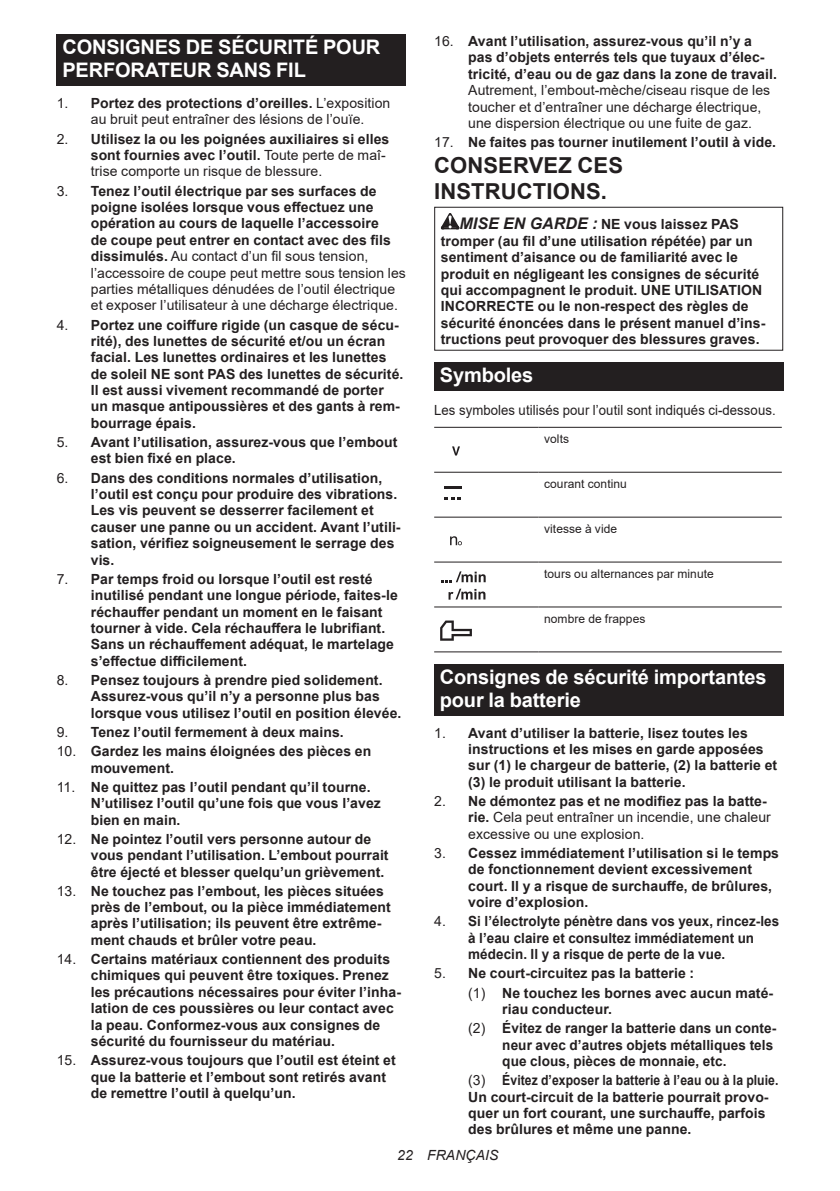
<style>
.page{position:relative;width:840px;height:1191px;background:#fff}
.page>*{position:absolute;margin:0;border:0;box-sizing:border-box;transform-origin:0 0}
.t1{font:700 22px/25.8px "Arial";letter-spacing:.005em;color:#231f20}
.t2{font:700 20px/23.4px "Arial";letter-spacing:-.01em;color:#fff}
.t3{font:700 14px/16.4px "Arial";letter-spacing:.005em;color:#231f20}
.t4{font:14px/16.4px "Arial";letter-spacing:.005em;color:#231f20}
.t5{font:700 14px/16.4px "Arial";letter-spacing:.005em;color:#231f20;scale:.87 1}
.t6{font:700 14px/16.4px "Arial";letter-spacing:.005em;color:#231f20;scale:.96 1}
.t7{font:14px "Arial";letter-spacing:.005em;color:#231f20;scale:.94 1}
.t8{font:italic 14px "Arial";letter-spacing:.005em;color:#231f20}
.t9{font:12px "Arial";letter-spacing:.005em;color:#231f20}
.s1{font-weight:700}
.s2{font-weight:400}
.s3{font-style:italic;font-size:16px}
</style>
<div class="page">
<div style="left:57px;top:34px;width:348px;height:52px;background:#231f20"></div>
<svg style="left:440px;top:213px;width:19px;height:16px"></svg>
<div style="left:434px;top:207px;width:348px;height:144px;border:1px solid #231f20"></div>
<div style="left:434px;top:362px;width:348px;height:28px;background:#231f20"></div>
<hr style="left:434px;top:427px;width:104px;height:1px;background:#231f20">
<hr style="left:538px;top:427px;width:243px;height:1px;background:#231f20">
<hr style="left:434px;top:472px;width:104px;height:1px;background:#231f20">
<hr style="left:538px;top:472px;width:243px;height:1px;background:#231f20">
<hr style="left:434px;top:516px;width:104px;height:1px;background:#231f20">
<hr style="left:538px;top:516px;width:243px;height:1px;background:#231f20">
<hr style="left:434px;top:561px;width:104px;height:1px;background:#231f20">
<hr style="left:538px;top:561px;width:243px;height:1px;background:#231f20">
<hr style="left:434px;top:606px;width:104px;height:1px;background:#231f20">
<hr style="left:538px;top:606px;width:243px;height:1px;background:#231f20">
<hr style="left:434px;top:651px;width:104px;height:1px;background:#231f20">
<hr style="left:538px;top:651px;width:243px;height:1px;background:#231f20">
<svg style="left:452px;top:446px;width:7px;height:9px"></svg>
<svg style="left:444px;top:486px;width:17px;height:2px"></svg>
<svg style="left:444px;top:497px;width:17px;height:2px"></svg>
<svg style="left:450px;top:536px;width:11px;height:9px"></svg>
<svg style="left:441px;top:571px;width:44px;height:11px"></svg>
<svg style="left:448px;top:588px;width:37px;height:11px"></svg>
<svg style="left:440px;top:620px;width:31px;height:20px"></svg>
<div style="left:434px;top:663px;width:348px;height:52px;background:#231f20"></div>
<h2 class="t2" style="left:62px;top:36px;width:319px">CONSIGNES DE SÉCURITÉ POUR<br>PERFORATEUR SANS FIL</h2>
<p class="t4" style="left:57px;top:95px;width:335px;text-align:center">1. <span class="s1">Portez des protections d’oreilles.</span> L’exposition au bruit peut entraîner des lésions de l’ouïe.</p>
<p class="t3" style="left:91px;top:131px;width:300px;text-indent:-34px"><span class="s2">2.</span> Utilisez la ou les poignées auxiliaires si elles sont fournies avec l’outil. <span class="s2">Toute perte de maî&shy;trise comporte un risque de blessure.</span></p>
<p class="t4" style="left:91px;top:182px;width:316px;text-indent:-34px">3. <span class="s1">Tenez l’outil électrique par ses surfaces de poigne isolées lorsque vous effectuez une opération au cours de laquelle l’accessoire<br>de coupe peut entrer en contact avec des fils dissimulés.</span> Au contact d’un fil sous tension, l’accessoire de coupe peut mettre sous tension les parties métalliques dénudées de l’outil électrique et exposer l’utilisateur à une décharge électrique.</p>
<p class="t3" style="left:91px;top:316px;width:314px;text-indent:-34px"><span class="s2">4.</span> Portez une coiffure rigide (un casque de sécu&shy;rité), des lunettes de sécurité et/ou un écran facial. Les lunettes ordinaires et les lunettes de soleil NE sont PAS des lunettes de sécurité.<br>Il est aussi vivement recommandé de porter un masque antipoussières et des gants à rem&shy;bourrage épais.</p>
<p class="t3" style="left:91px;top:434px;width:308px;text-indent:-34px"><span class="s2">5.</span> Avant l’utilisation, assurez-vous que l’embout est bien fixé en place.</p>
<p class="t3" style="left:91px;top:470px;width:311px;text-indent:-34px"><span class="s2">6.</span> Dans des conditions normales d’utilisation, l’outil est conçu pour produire des vibrations.<br>Les vis peuvent se desserrer facilement et causer une panne ou un accident. Avant l’utili&shy;sation, vérifiez soigneusement le serrage des vis.</p>
<p class="t3" style="left:91px;top:571px;width:308px;text-indent:-34px"><span class="s2">7.</span> Par temps froid ou lorsque l’outil est resté inutilisé pendant une longue période, faites-le réchauffer pendant un moment en le faisant tourner à vide. Cela réchauffera le lubrifiant.<br>Sans un réchauffement adéquat, le martelage s’effectue difficilement.</p>
<p class="t3" style="left:91px;top:672px;width:312px;text-indent:-34px"><span class="s2">8.</span> Pensez toujours à prendre pied solidement.<br>Assurez-vous qu’il n’y a personne plus bas lorsque vous utilisez l’outil en position élevée.</p>
<p class="t3" style="left:57px;top:724px;width:288px"><span class="s2">9.</span> Tenez l’outil fermement à deux mains.</p>
<p class="t3" style="left:91px;top:743px;width:282px;text-indent:-34px"><span class="s2">10.</span> Gardez les mains éloignées des pièces en mouvement.</p>
<p class="t3" style="left:91px;top:778px;width:291px;text-indent:-34px"><span class="s2">11.</span> Ne quittez pas l’outil pendant qu’il tourne.<br>N’utilisez l’outil qu’une fois que vous l’avez bien en main.</p>
<p class="t3" style="left:91px;top:830px;width:299px;text-indent:-34px"><span class="s2">12.</span> Ne pointez l’outil vers personne autour de vous pendant l’utilisation. L’embout pourrait être éjecté et blesser quelqu’un grièvement.</p>
<p class="t3" style="left:91px;top:882px;width:301px;text-indent:-34px"><span class="s2">13.</span> Ne touchez pas l’embout, les pièces situées près de l’embout, ou la pièce immédiatement après l’utilisation; ils peuvent être extrême&shy;ment chauds et brûler votre peau.</p>
<p class="t3" style="left:91px;top:951px;width:311px;text-indent:-34px"><span class="s2">14.</span> Certains matériaux contiennent des produits chimiques qui peuvent être toxiques. Prenez les précautions nécessaires pour éviter l’inha&shy;lation de ces poussières ou leur contact avec la peau. Conformez-vous aux consignes de sécurité du fournisseur du matériau.</p>
<p class="t3" style="left:91px;top:1052px;width:306px;text-indent:-34px"><span class="s2">15.</span> Assurez-vous toujours que l’outil est éteint et que la batterie et l’embout sont retirés avant de remettre l’outil à quelqu’un.</p>
<p class="t3" style="left:468px;top:33px;width:310px;text-indent:-34px"><span class="s2">16.</span> Avant l’utilisation, assurez-vous qu’il n’y a pas d’objets enterrés tels que tuyaux d’élec&shy;tricité, d’eau ou de gaz dans la zone de travail.</p>
<p class="t4" style="left:468px;top:82px;width:303px">Autrement, l’embout-mèche/ciseau risque de les toucher et d’entraîner une décharge électrique, une dispersion électrique ou une fuite de gaz.</p>
<p class="t3" style="left:434px;top:134px;width:343px"><span class="s2">17.</span> Ne faites pas tourner inutilement l’outil à vide.</p>
<h1 class="t1" style="left:434px;top:153px;width:190px">CONSERVEZ CES<br>INSTRUCTIONS.</h1>
<p class="t3" style="left:440px;top:216px;width:326px;text-indent:19px"><span class="s3">MISE EN GARDE :</span> NE vous laissez PAS tromper (au fil d’une utilisation répétée) par un sentiment d’aisance ou de familiarité avec le produit en négligeant les consignes de sécurité qui accompagnent le produit. UNE UTILISATION INCORRECTE ou le non-respect des règles de sécurité énoncées dans le présent manuel d’ins&shy;tructions peut provoquer des blessures graves.</p>
<h2 class="t2" style="left:439px;top:363px;width:95px">Symboles</h2>
<p class="t7" style="left:434px;top:401px;width:364px">Les symboles utilisés pour l’outil sont indiqués ci-dessous.</p>
<p class="t9" style="left:544px;top:431px;width:26px">volts</p>
<p class="t9" style="left:544px;top:476px;width:84px">courant continu</p>
<p class="t9" style="left:544px;top:520px;width:74px">vitesse à vide</p>
<p class="t9" style="left:544px;top:565px;width:171px">tours ou alternances par minute</p>
<p class="t9" style="left:544px;top:610px;width:103px">nombre de frappes</p>
<h2 class="t2" style="left:439px;top:665px;width:328px">Consignes de sécurité importantes pour la batterie</h2>
<p class="t3" style="left:468px;top:724px;width:310px;text-indent:-34px"><span class="s2">1.</span> Avant d’utiliser la batterie, lisez toutes les instructions et les mises en garde apposées sur (1) le chargeur de batterie, (2) la batterie et (3) le produit utilisant la batterie.</p>
<p class="t4" style="left:468px;top:793px;width:304px;text-indent:-34px">2. <span class="s1">Ne démontez pas et ne modifiez pas la batte&shy;rie.</span> Cela peut entraîner un incendie, une chaleur excessive ou une explosion.</p>
<p class="t3" style="left:468px;top:845px;width:312px;text-indent:-34px"><span class="s2">3.</span> Cessez immédiatement l’utilisation si le temps de fonctionnement devient excessivement court. Il y a risque de surchauffe, de brûlures, voire d’explosion.</p>
<p class="t6" style="left:468px;top:913px;width:325px;text-indent:-34px"><span class="s2">4.</span> Si l’électrolyte pénètre dans vos yeux, rincez-les à l’eau claire et consultez immédiatement un médecin. Il y a risque de perte de la vue.</p>
<p class="t3" style="left:468px;top:964px;width:306px;line-height:19.2px;text-indent:-34px"><span class="s2">5.</span> Ne court-circuitez pas la batterie :<br><span class="s2">(1)</span> Ne touchez les bornes avec aucun maté-</p>
<p class="t3" style="left:468px;top:999px;width:309px;line-height:19.2px;text-indent:34px">riau conducteur.<br><span class="s2">(2)</span> Évitez de ranger la batterie dans un conte-</p>
<p class="t3" style="left:502px;top:1036px;width:272px">neur avec d’autres objets métalliques tels que clous, pièces de monnaie, etc.</p>
<p class="t5" style="left:468px;top:1072px;width:358px"><span class="s2">(3)</span> Évitez d’exposer la batterie à l’eau ou à la pluie.<br>Un court-circuit de la batterie pourrait provo&shy;quer un fort courant, une surchauffe, parfois des brûlures et même une panne.</p>
<p class="t8" style="left:397px;top:1146px;width:103px">22 FRANÇAIS</p>
</div>
